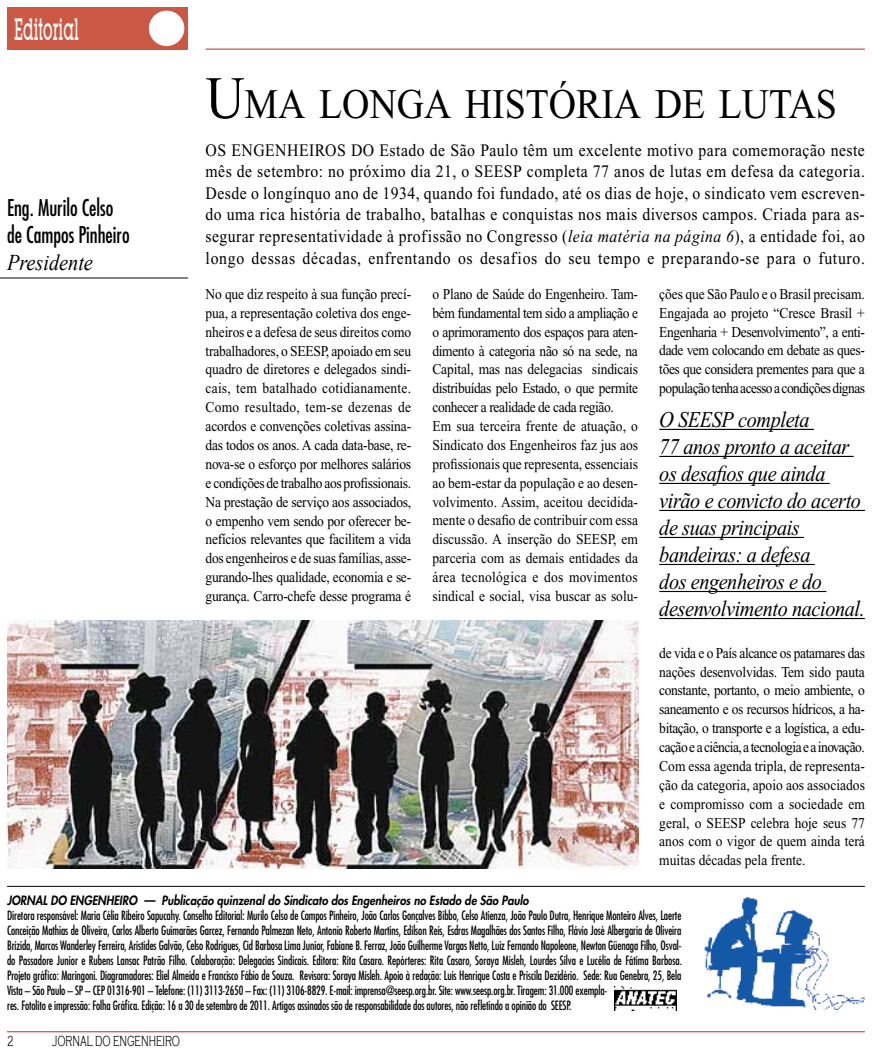
<style>
.page{position:relative;width:872px;height:1053px;background:#fff}
.page>*{position:absolute;margin:0;border:0;box-sizing:border-box;transform-origin:0 0}
.t1{font:42px "Times New Roman";color:#000;scale:.9 1}
.t2{font:500 30px "Lubalin Graph IT Cby BT";color:#fff;scale:.5 1}
.t3{font:italic 22.5px/27px "Times New Roman";letter-spacing:-.02em;color:#000;scale:.9 1}
.t4{font:condensed 22.5px/27px "Futura";color:#000;scale:.9 1}
.t5{font:italic 22.5px "Times New Roman";color:#000;scale:.9 1}
.t6{font:17.5px/21.6px "Times New Roman";letter-spacing:.045em;color:#000;text-align:justify;scale:.9 1}
.t7{font:15px/18.9px "Times New Roman";letter-spacing:-.005em;color:#000;text-align:justify;scale:.9 1}
.t8{font:300 15px "Copperplate Gothic";color:#000;scale:.6 1}
.t9{font:condensed 12.5px/15px "Futura";letter-spacing:-.01em;color:#000;scale:.9 1}
.t10{font:italic 800 12.5px "Futura";color:#000;scale:.9 1}
.s1{font-size:60px}
.s2{font-style:italic}
</style>
<div class="page">
<div style="left:7px;top:7px;width:181px;height:43px;background:#cb5845"></div>
<div style="left:149px;top:11px;width:35px;height:35px;background:#fff;border-radius:50%"></div>
<hr style="left:206px;top:48px;width:659px;height:2px;background:#cb5845">
<hr style="left:7px;top:1030px;width:858px;height:2px;background:#cb5845">
<img style="left:704px;top:897px;width:160px;height:112px">
<img style="left:615px;top:986px;width:61px;height:24px">
<hr style="left:7px;top:886px;width:858px;height:1px;background:#000">
<hr style="left:0;top:278px;width:188px;height:1px;background:#000">
<hr style="left:659px;top:429px;width:155px;height:1px;background:#000">
<hr style="left:659px;top:456px;width:194px;height:1px;background:#000">
<hr style="left:659px;top:483px;width:170px;height:1px;background:#000">
<hr style="left:659px;top:510px;width:206px;height:1px;background:#000">
<hr style="left:659px;top:537px;width:145px;height:1px;background:#000">
<hr style="left:659px;top:564px;width:155px;height:1px;background:#000">
<hr style="left:659px;top:591px;width:167px;height:1px;background:#000">
<hr style="left:659px;top:618px;width:205px;height:1px;background:#000">
<img style="left:7px;top:620px;width:631px;height:248px">
<h2 class="t2" style="left:14px;top:11px;width:131px">Editorial</h2>
<h3 class="t4" style="left:7px;top:194px;width:138px">Eng. Murilo Celso de Campos Pinheiro</h3>
<h3 class="t5" style="left:7px;top:247px;width:97px">Presidente</h3>
<h1 class="t1" style="left:206px;top:81px;width:703px"><span class="s1">U</span>MA LONGA HISTÓRIA DE LUTAS</h1>
<p class="t6" style="left:206px;top:139px;width:734px">Os engenheiros do Estado de São Paulo têm um excelente motivo para comemoração neste mês de setembro: no próximo dia 21, o SEESP completa 77 anos de lutas em defesa da categoria.<br>Desde o longínquo ano de 1934, quando foi fundado, até os dias de hoje, o sindicato vem escreven&shy;do uma rica história de trabalho, batalhas e conquistas nos mais diversos campos. Criada para as&shy;segurar representatividade à profissão no Congresso (<span class="s2">leia matéria na página 6</span>), a entidade foi, ao longo dessas décadas, enfrentando os desafios do seu tempo e preparando-se para o futuro.</p>
<p class="t7" style="left:206px;top:284px;width:230px">No que diz respeito à sua função precí&shy;pua, a representação coletiva dos enge&shy;nheiros e a defesa de seus direitos como trabalhadores, o SEESP, apoiado em seu quadro de diretores e delegados sindi&shy;cais, tem batalhado cotidianamente.<br>Como resultado, tem-se dezenas de acordos e convenções coletivas assina&shy;das todos os anos. A cada data-base, re&shy;nova-se o esforço por melhores salários e condições de trabalho aos profissionais.<br>Na prestação de serviço aos associados, o empenho vem sendo por oferecer be&shy;nefícios relevantes que facilitem a vida dos engenheiros e de suas famílias, asse&shy;gurando-lhes qualidade, economia e se&shy;gurança. Carro-chefe desse programa é</p>
<p class="t7" style="left:432px;top:284px;width:230px;text-align:left">o Plano de Saúde do Engenheiro. Tam&shy;bém fundamental tem sido a ampliação e o aprimoramento dos espaços para aten&shy;dimento à categoria não só na sede, na Capital, mas nas delegacias sindicais distribuídas pelo Estado, o que permite conhecer a realidade de cada região.<br>Em sua terceira frente de atuação, o Sindicato dos Engenheiros faz jus aos profissionais que representa, essenciais ao bem-estar da população e ao desen&shy;volvimento. Assim, aceitou decidida&shy;mente o desafio de contribuir com essa discussão. A inserção do SEESP, em parceria com as demais entidades da área tecnológica e dos movimentos sindical e social, visa buscar as solu-</p>
<p class="t7" style="left:659px;top:284px;width:230px">ções que São Paulo e o Brasil precisam.<br>Engajada ao projeto “Cresce Brasil + Engenharia + Desenvolvimento”, a enti&shy;dade vem colocando em debate as ques&shy;tões que considera prementes para que a população tenha acesso a condições dignas</p>
<h3 class="t3" style="left:659px;top:406px;width:230px">O SEESP completa<br>77 anos pronto a aceitar os desafios que ainda virão e convicto do acerto de suas principais bandeiras: a defesa<br>dos engenheiros e do desenvolvimento nacional.</h3>
<p class="t7" style="left:659px;top:643px;width:230px">de vida e o País alcance os patamares das nações desenvolvidas. Tem sido pauta constante, portanto, o meio ambiente, o saneamento e os recursos hídricos, a ha&shy;bitação, o transporte e a logística, a edu&shy;cação e a ciência, a tecnologia e a inovação.<br>Com essa agenda tripla, de representa&shy;ção da categoria, apoio aos associados e compromisso com a sociedade em geral, o SEESP celebra hoje seus 77 anos com o vigor de quem ainda terá muitas décadas pela frente.</p>
<p class="t10" style="left:7px;top:892px;width:581px">JORNAL DO ENGENHEIRO — Publicação quinzenal do Sindicato dos Engenheiros no Estado de São Paulo</p>
<p class="t9" style="left:7px;top:907px;width:751px">Diretora responsável: Maria Célia Ribeiro Sapucahy. Conselho Editorial: Murilo Celso de Campos Pinheiro, João Carlos Gonçalves Bibbo, Celso Atienza, João Paulo Dutra, Henrique Monteiro Alves, Laerte Conceição Mathias de Oliveira, Carlos Alberto Guimarães Garcez, Fernando Palmezan Neto, Antonio Roberto Martins, Edilson Reis, Esdras Magalhães dos Santos Filho, Flávio José Albergaria de Oliveira Brízida, Marcos Wanderley Ferreira, Aristides Galvão, Celso Rodrigues, Cid Barbosa Lima Junior, Fabiane B. Ferraz, João Guilherme Vargas Netto, Luiz Fernando Napoleone, Newton Güenaga Filho, Osval&shy;do Passadore Junior e Rubens Lansac Patrão Filho. Colaboração: Delegacias Sindicais. Editora: Rita Casaro. Repórteres: Rita Casaro, Soraya Misleh, Lourdes Silva e Lucélia de Fátima Barbosa.<br>Projeto gráfico: Maringoni. Diagramadores: Eliel Almeida e Francisco Fábio de Souza. Revisora: Soraya Misleh. Apoio à redação: Luís Henrique Costa e Priscila Dezidério. Sede: Rua Genebra, 25, Bela Vista – São Paulo – SP – CEP 01316-901 – Telefone: (11) 3113-2650 – Fax: (11) 3106-8829. E-mail: imprensa@seesp.org.br. Site: www.seesp.org.br. Tiragem: 31.000 exempla-<br>res. Fotolito e impressão: Folha Gráfica. Edição: 16 a 30 de setembro de 2011. Artigos assinados são de responsabilidade dos autores, não refletindo a opinião do SEESP.</p>
<p class="t8" style="left:7px;top:1032px;width:12px">2</p>
<p class="t8" style="left:52px;top:1032px;width:215px">JORNAL DO ENGENHEIRO</p>
</div>
